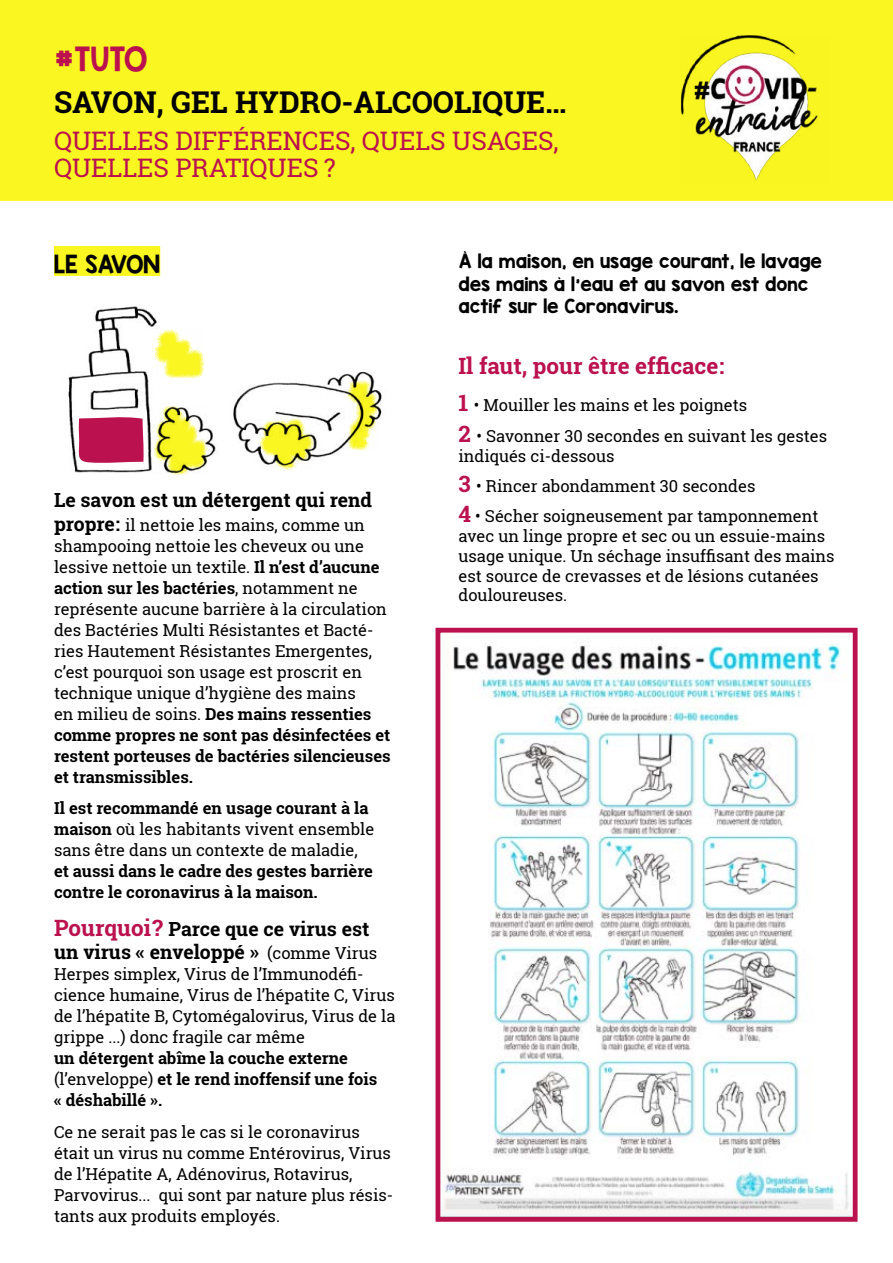
<style>
.page{position:relative;width:893px;height:1263px;background:#fff}
.page>*{position:absolute;margin:0;border:0;box-sizing:border-box;transform-origin:0 0}
.t1{font:700 30px "Roboto Slab";color:#000}
.t2{font:28.5px "KG Blank Space Solid";color:#bb114e}
.t3{font:25.5px/27px "Roboto Slab";color:#bb114e}
.t4{font:700 22.5px "Roboto Slab";color:#bb114e}
.t5{font:21px "KG Blank Space Solid";color:#000}
.t6{font:700 19.5px/23.4px "Roboto Slab";color:#000}
.t7{font:16.5px/21px "Roboto Slab";color:#000}
.t8{font:700 16.5px/21px "Roboto Slab";color:#000}
.t9{font:16.5px/22.5px "KG Blank Space Solid";color:#000}
.s1{font-weight:700;font-size:19.5px}
.s2{font-weight:700}
.s3{font-size:22.5px;color:#bb114e}
.s4{font-weight:400;font-size:16.5px}
.s5{font-weight:400}
.s6{font-weight:700;font-size:22.5px;color:#bb114e}
</style>
<div class="page">
<div style="left:0;top:0;width:893px;height:201px;background:#f9f621"></div>
<img style="left:681px;top:36px;width:137px;height:144px">
<img style="left:442px;top:643px;width:409px;height:573px">
<div style="left:436px;top:628px;width:421px;height:594px;border:5px solid #bb114e"></div>
<div style="left:54px;top:246px;width:106px;height:30px;background:#f9f621"></div>
<img style="left:67px;top:306px;width:315px;height:169px">
<svg style="left:155px;top:329px;width:49px;height:49px"></svg>
<svg style="left:159px;top:333px;width:41px;height:41px"></svg>
<svg style="left:78px;top:415px;width:66px;height:49px;background:#c32d63"></svg>
<h2 class="t2" style="left:54px;top:40px;width:95px">#tuto</h2>
<h1 class="t1" style="left:54px;top:81px;width:514px">Savon, Gel hydro-alcoolique…</h1>
<h3 class="t3" style="left:54px;top:127px;width:506px">quelles différence s, quels usages, quelles pratiques ?</h3>
<p class="t5" style="left:54px;top:250px;width:108px">le savon</p>
<p class="t6" style="left:54px;top:488px;width:320px">Le savon est un détergent qui rend</p>
<p class="t7" style="left:54px;top:514px;width:338px"><span class="s1">propre :</span> il nettoie les mains, comme un shampooing nettoie les cheveux ou une lessive nettoie un textile. <span class="s2">Il n’est d’aucune action sur les bactéries</span>, notamment ne représente aucune barrière à la circulation des Bactéries Multi Résistantes et Bacté&shy;ries Hautement Résistantes Emergentes, c’est pourquoi son usage est proscrit en technique unique d’hygiène des mains<br>en milieu de soins. <span class="s2">Des mains ressenties comme propres ne sont pas désinfectées et restent porteuses de bactéries silencieuses et transmissibles.</span></p>
<p class="t7" style="left:54px;top:798px;width:322px"><span class="s2">Il est recommandé en usage courant à la maison</span> où les habitants vivent ensemble sans être dans un contexte de maladie,</p>
<p class="t8" style="left:54px;top:861px;width:320px">et aussi dans le cadre des gestes barrière contre le coronavirus à la maison.</p>
<p class="t6" style="left:54px;top:917px;width:325px"><span class="s3">Pourquoi ?</span> Parce que ce virus est un virus « enveloppé » <span class="s4">(comme Virus</span></p>
<p class="t7" style="left:54px;top:963px;width:343px">Herpes simplex, Virus de l’Immunodéfi&shy;cience humaine, Virus de l’hépatite C, Virus de l’hépatite B, Cytomégalovirus, Virus de la grippe ...) donc fragile car même</p>
<p class="t8" style="left:54px;top:1047px;width:325px">un détergent abîme la couche externe <span class="s5">(l’enveloppe)</span> et le rend inoffensif une fois « déshabillé ».</p>
<p class="t7" style="left:54px;top:1121px;width:341px">Ce ne serait pas le cas si le coronavirus était un virus nu comme Entérovirus, Virus de l’Hépatite A, Adénovirus, Rotavirus, Parvovirus... qui sont par nature plus résis&shy;tants aux produits employés.</p>
<p class="t9" style="left:458px;top:250px;width:365px">À la maison, en usage courant, le lavage des mains à l’eau et au savon est donc actif sur le Coronavirus.</p>
<h3 class="t4" style="left:458px;top:350px;width:268px">Il faut, pour être efficace :</h3>
<p class="t7" style="left:458px;top:390px;width:370px;line-height:30.3px"><span class="s6">1</span> • Mouiller les mains et les poignets<br><span class="s6">2</span> • Savonner 30 secondes en suivant les gestes</p>
<p class="t7" style="left:458px;top:440px;width:361px;line-height:30.3px">indiqués ci-dessous<br><span class="s6">3</span> • Rincer abondamment 30 secondes<br><span class="s6">4</span> • Sécher soigneusement par tamponnement</p>
<p class="t7" style="left:458px;top:526px;width:378px;line-height:19.8px">avec un linge propre et sec ou un essuie-mains usage unique. Un séchage insuffisant des mains est source de crevasses et de lésions cutanées douloureuses.</p>
</div>
